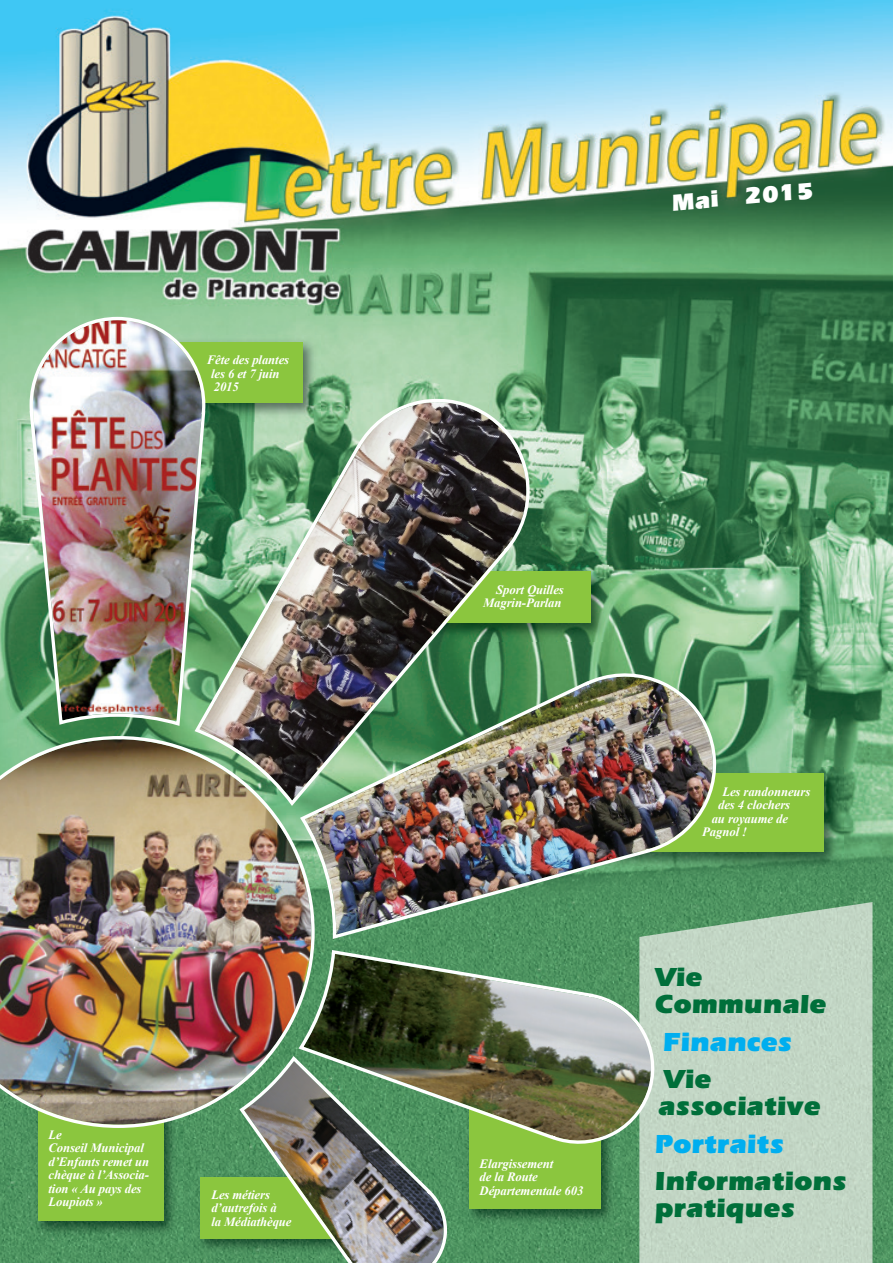
<style>
.page{position:relative;width:893px;height:1263px;background:#fff}
.page>*{position:absolute;margin:0;border:0;box-sizing:border-box;transform-origin:0 0}
.t1{font:900 27px/27px "Itc Eras";color:#006f3a}
.t2{font:900 27px "Itc Eras";color:#00aeef}
.t3{font:900 24px "Itc Eras";color:#fff}
.t4{font:italic 700 12.75px/13.5px "Times New Roman";letter-spacing:-.01em;color:#fff}
</style>
<div class="page">
<img style="left:0;top:0;width:892px;height:1263px">
<img style="left:31px;top:1128px;width:152px;height:112px">
<div style="left:38px;top:1075px;width:126px;height:146px;background:#8bc63e"></div>
<img style="left:194px;top:1170px;width:45px;height:87px">
<div style="left:201px;top:1176px;width:160px;height:62px;background:#8bc63e"></div>
<img style="left:205px;top:336px;width:116px;height:60px">
<div style="left:109px;top:342px;width:193px;height:61px;background:#8bc63e"></div>
<img style="left:718px;top:767px;width:124px;height:104px">
<div style="left:582px;top:774px;width:242px;height:78px;background:#8bc63e"></div>
<img style="left:462px;top:1146px;width:157px;height:82px">
<div style="left:469px;top:1095px;width:131px;height:114px;background:#8bc63e"></div>
<img style="left:532px;top:565px;width:76px;height:77px">
<div style="left:379px;top:571px;width:211px;height:52px;background:#8bc63e"></div>
<div style="left:639px;top:902px;width:233px;height:361px;background:#c2d6c5"></div>
<img style="left:0;top:736px;width:314px;height:392px">
<img style="left:30px;top:317px;width:175px;height:409px">
<img style="left:300px;top:671px;width:418px;height:268px">
<img style="left:194px;top:396px;width:338px;height:410px">
<svg style="left:298px;top:950px;width:358px;height:196px;background:#6a7d5c"></svg>
<img style="left:239px;top:1056px;width:209px;height:207px">
<p class="t4" style="left:211px;top:353px;width:79px;text-indent:-4px">Fête des plantes les 6 et 7 juin<br>2015</p>
<p class="t4" style="left:48px;top:1128px;width:102px">Le<br>Conseil Municipal d’Enfants remet un chèque à l’Associa&shy;tion « Au pays des<br>Loupiots »</p>
<p class="t4" style="left:211px;top:1188px;width:82px">Les métiers d’autrefois à<br>la Médiathèque</p>
<h2 class="t3" style="left:670px;top:194px;width:144px;rotate:-5deg">Mai 2015</h2>
<p class="t4" style="left:483px;top:583px;width:82px;text-align:right">Sport Quilles<br>Magrin-Parlan</p>
<p class="t4" style="left:479px;top:1156px;width:105px">Elargissement<br>de la Route<br>Départementale 603</p>
<p class="t4" style="left:722px;top:785px;width:89px">Les randonneurs</p>
<p class="t4" style="left:718px;top:798px;width:73px">des 4 clochers</p>
<p class="t4" style="left:711px;top:812px;width:78px">au royaume de</p>
<p class="t4" style="left:702px;top:825px;width:46px">Pagnol !</p>
<h1 class="t1" style="left:654px;top:966px;width:173px">Vie<br>Communale</h1>
<h1 class="t2" style="left:662px;top:1032px;width:131px">Finances</h1>
<h1 class="t1" style="left:657px;top:1068px;width:164px">Vie associative</h1>
<h1 class="t2" style="left:654px;top:1134px;width:131px">Portraits</h1>
<h1 class="t1" style="left:654px;top:1171px;width:193px">Informations pratiques</h1>
</div>
